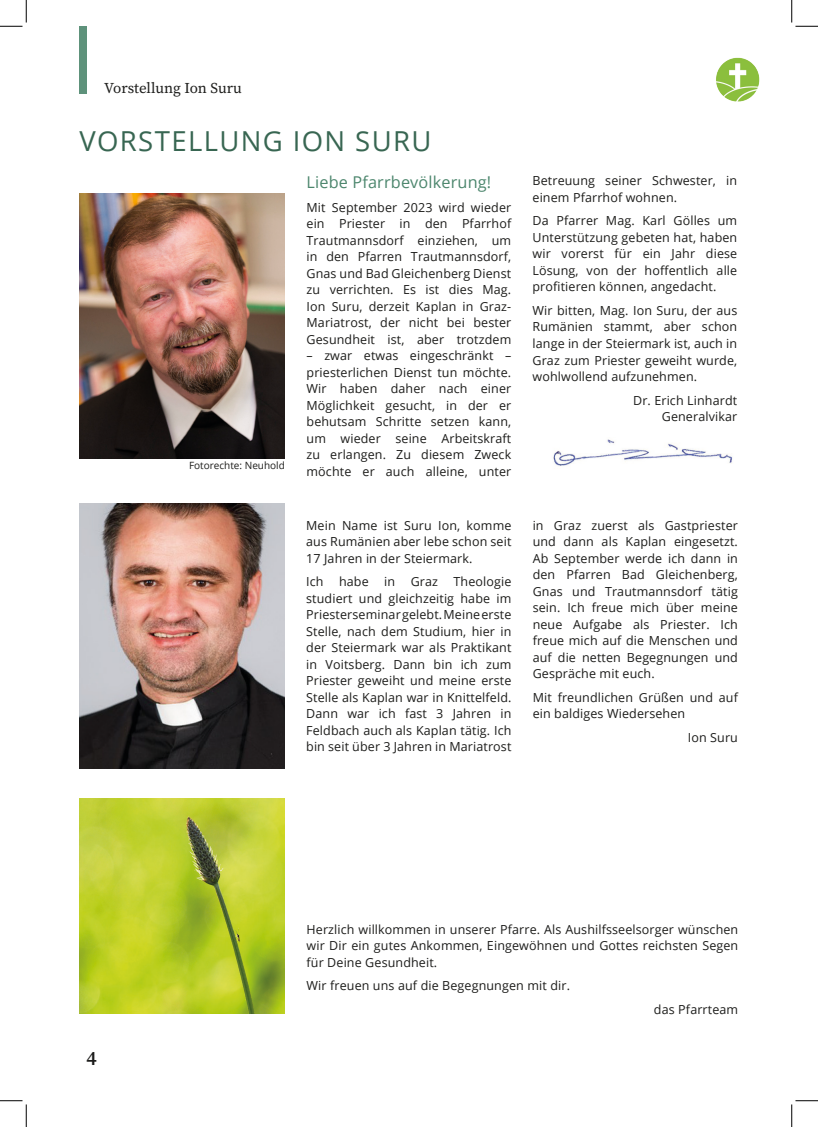
<style>
.page{position:relative;width:818px;height:1127px;background:#fff}
.page>*{position:absolute;margin:0;border:0;box-sizing:border-box;transform-origin:0 0}
.Überschrift{font:27.5px "Open Sans";letter-spacing:.05em;color:#386652}
.t1{font:20px "Source Serif Variable";color:#1d1d1b}
.Unterüberschrift{font:16.25px "Open Sans";letter-spacing:.01em;color:#4c866d}
.t2{font:15px "Source Serif Variable";color:#1d1d1b}
.Seitentext{font:12.5px/16.5px "Open Sans";letter-spacing:.01em;color:#1d1d1b;text-align:justify}
.Bildunterschriften{font:10px "Open Sans";color:#1d1d1b}
</style>
<div class="page">
<div style="left:79px;top:26px;width:8px;height:67px;background:#5e927b"></div>
<img style="left:716px;top:57px;width:44px;height:45px">
<img style="left:553px;top:439px;width:179px;height:27px">
<img style="left:79px;top:503px;width:206px;height:265px">
<img style="left:79px;top:193px;width:206px;height:265px">
<img style="left:79px;top:798px;width:206px;height:215px">
<svg style="left:0;top:0;width:27px;height:27px"></svg>
<svg style="left:0;top:1100px;width:27px;height:26px"></svg>
<svg style="left:791px;top:0;width:27px;height:27px"></svg>
<svg style="left:791px;top:1100px;width:27px;height:26px"></svg>
<p class="t2" style="left:104px;top:78px;width:139px">Vorstellung Ion Suru</p>
<p class="Überschrift" style="left:79px;top:122px;width:354px">VORSTELLUNG ION SURU</p>
<p class="Bildunterschriften" style="left:189px;top:458px;width:97px">Fotorechte: Neuhold</p>
<p class="Unterüberschrift" style="left:307px;top:171px;width:186px">Liebe Pfarrbevölkerung!</p>
<p class="Seitentext" style="left:307px;top:198px;width:206px">Mit September 2023 wird wieder ein Priester in den Pfarrhof Trautmannsdorf einziehen, um in den Pfarren Trautmannsdorf, Gnas und Bad Gleichenberg Dienst zu verrichten. Es ist dies Mag.<br>Ion Suru, derzeit Kaplan in Graz-Mariatrost, der nicht bei bester Gesundheit ist, aber trotzdem</p>
<p class="Seitentext" style="left:307px;top:347px;width:206px">– zwar etwas eingeschränkt – priesterlichen Dienst tun möchte.<br>Wir haben daher nach einer Möglichkeit gesucht, in der er behutsam Schritte setzen kann, um wieder seine Arbeitskraft zu erlangen. Zu diesem Zweck möchte er auch alleine, unter</p>
<p class="Seitentext" style="left:306px;top:516px;width:207px">Mein Name ist Suru Ion, komme aus Rumänien aber lebe schon seit 17 Jahren in der Steiermark.</p>
<p class="Seitentext" style="left:306px;top:573px;width:207px">Ich habe in Graz Theologie studiert und gleichzeitig habe im Priesterseminar gelebt. Meine erste Stelle, nach dem Studium, hier in der Steiermark war als Praktikant in Voitsberg. Dann bin ich zum Priester geweiht und meine erste Stelle als Kaplan war in Knittelfeld.<br>Dann war ich fast 3 Jahren in Feldbach auch als Kaplan tätig. Ich bin seit über 3 Jahren in Mariatrost</p>
<p class="Seitentext" style="left:532px;top:172px;width:206px">Betreuung seiner Schwester, in einem Pfarrhof wohnen.</p>
<p class="Seitentext" style="left:532px;top:212px;width:206px">Da Pfarrer Mag. Karl Gölles um Unterstützung gebeten hat, haben wir vorerst für ein Jahr diese Lösung, von der hoffentlich alle profitieren können, angedacht.</p>
<p class="Seitentext" style="left:532px;top:302px;width:206px">Wir bitten, Mag. Ion Suru, der aus Rumänien stammt, aber schon lange in der Steiermark ist, auch in Graz zum Priester geweiht wurde, wohlwollend aufzunehmen.</p>
<p class="Seitentext" style="left:633px;top:391px;width:106px;text-align:right">Dr. Erich Linhardt<br>Generalvikar</p>
<p class="Seitentext" style="left:533px;top:516px;width:207px">in Graz zuerst als Gastpriester und dann als Kaplan eingesetzt.<br>Ab September werde ich dann in den Pfarren Bad Gleichenberg, Gnas und Trautmannsdorf tätig sein. Ich freue mich über meine neue Aufgabe als Priester. Ich freue mich auf die Menschen und auf die netten Begegnungen und Gespräche mit euch.</p>
<p class="Seitentext" style="left:533px;top:688px;width:207px">Mit freundlichen Grüßen und auf ein baldiges Wiedersehen</p>
<p class="Seitentext" style="left:688px;top:728px;width:52px">Ion Suru</p>
<h2 class="t1" style="left:87px;top:1044px;width:12px">4</h2>
<p class="Seitentext" style="left:307px;top:920px;width:433px">Herzlich willkommen in unserer Pfarre. Als Aushilfsseelsorger wünschen wir Dir ein gutes Ankommen, Eingewöhnen und Gottes reichsten Segen für Deine Gesundheit.</p>
<p class="Seitentext" style="left:307px;top:976px;width:265px">Wir freuen uns auf die Begegnungen mit dir.</p>
<p class="Seitentext" style="left:654px;top:1000px;width:86px">das Pfarrteam</p>
</div>
